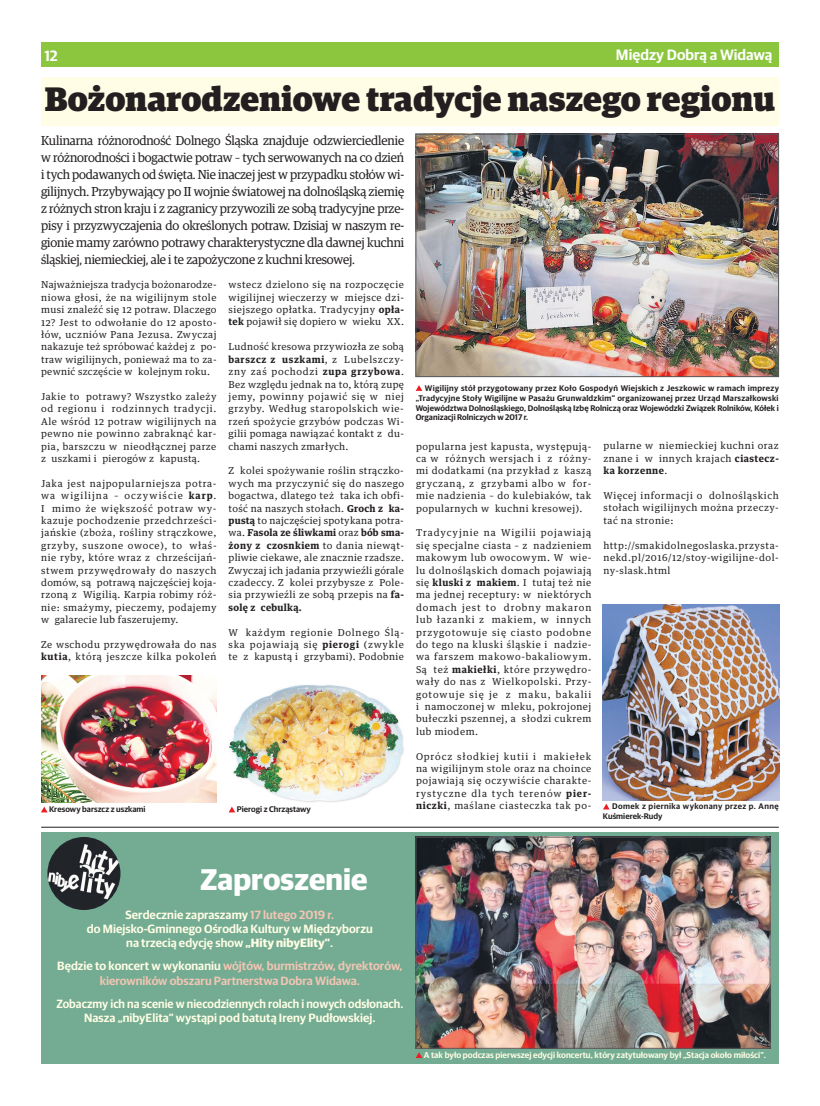
<style>
.page{position:relative;width:820px;height:1106px;background:#fff}
.page>*{position:absolute;margin:0;border:0;box-sizing:border-box;transform-origin:0 0}
.t1{font:900 34px "Guardian Egyp";letter-spacing:.005em;color:#231f20}
.t2{font:700 30px "Guardian Sans";letter-spacing:.005em;color:#fff}
.t3{font:600 15px "Guardian Sans";letter-spacing:.005em;color:#fff}
.t4{font:13px/17px "Guardian Egyp";letter-spacing:-.01em;color:#231f20;text-align:justify}
.t5{font:600 12px/14.4px "Guardian Sans";letter-spacing:.005em;color:#fffde5;text-align:center}
.t6{font:600 12px/14.4px "Guardian Sans";letter-spacing:.005em;color:#fffde5;text-align:center;scale:.96 1}
.t7{font:600 12px/14.4px "Guardian Sans";letter-spacing:.005em;color:#f2c5b4;text-align:center}
.t8{font:9.5px/12.4px "Guardian Text Egyp";letter-spacing:.05em;color:#231f20;text-align:justify}
.t9{font:600 8.6px "Guardian Sans";letter-spacing:.005em;color:#fffde5}
.t10{font:600 8.2px/9.8px "Guardian Sans";letter-spacing:.005em;color:#231f20;text-align:justify}
.t11{font:600 8.2px/9.8px "Guardian Sans";letter-spacing:.045em;color:#231f20}
.s1{font-weight:700}
.s2{color:#f2c5b4}
.s3{color:#fffde5}
</style>
<div class="page">
<div style="left:41px;top:43px;width:737px;height:24px;background:#8bc63e"></div>
<div style="left:41px;top:831px;width:737px;height:232px;background:#73ac92"></div>
<img style="left:417px;top:838px;width:351px;height:208px">
<div style="left:415px;top:836px;width:355px;height:212px;border:1px solid #57585a"></div>
<div style="left:41px;top:77px;width:737px;height:49px;background:#fffde5"></div>
<img style="left:417px;top:136px;width:359px;height:239px">
<div style="left:415px;top:134px;width:363px;height:243px;border:1px solid #57585a"></div>
<img style="left:47px;top:837px;width:73px;height:73px;border-radius:37px">
<svg style="left:415px;top:1052px;width:7px;height:6px"></svg>
<hr style="left:41px;top:827px;width:737px;height:1px;background:#231f20">
<img style="left:602px;top:605px;width:177px;height:195px">
<svg style="left:603px;top:803px;width:6px;height:6px"></svg>
<img style="left:229px;top:685px;width:175px;height:117px">
<svg style="left:229px;top:806px;width:6px;height:6px"></svg>
<img style="left:41px;top:676px;width:176px;height:127px">
<svg style="left:41px;top:806px;width:7px;height:6px"></svg>
<svg style="left:415px;top:385px;width:7px;height:6px"></svg>
<h3 class="t3" style="left:44px;top:44px;width:15px">12</h3>
<h3 class="t3" style="left:615px;top:44px;width:158px">Między Dobrą a Widawą</h3>
<h1 class="t1" style="left:45px;top:73px;width:731px">Bożonarodzeniowe tradycje naszego regionu</h1>
<p class="t4" style="left:41px;top:131px;width:364px">Kulinarna różnorodność Dolnego Śląska znajduje odzwierciedlenie w różnorodności i bogactwie potraw – tych serwowanych na co dzień i tych podawanych od święta. Nie inaczej jest w przypadku stołów wi&shy;gilijnych. Przybywający po II wojnie światowej na dolnośląską ziemię z różnych stron kraju i z zagranicy przywozili ze sobą tradycyjne prze&shy;pisy i przyzwyczajenia do określonych potraw. Dzisiaj w naszym re&shy;gionie mamy zarówno potrawy charakterystyczne dla dawnej kuchni śląskiej, niemieckiej, ale i te zapożyczone z kuchni kresowej.</p>
<p class="t8" style="left:41px;top:278px;width:177px">Najważniejsza tradycja bożonarodze&shy;niowa głosi, że na wigilijnym stole musi znaleźć się 12 potraw. Dlaczego 12? Jest to odwołanie do 12 aposto&shy;łów, uczniów Pana Jezusa. Zwyczaj nakazuje też spróbować każdej z po&shy;traw wigilijnych, ponieważ ma to za&shy;pewnić szczęście w kolejnym roku.</p>
<p class="t8" style="left:41px;top:389px;width:177px">Jakie to potrawy? Wszystko zależy od regionu i rodzinnych tradycji.<br>Ale wśród 12 potraw wigilijnych na pewno nie powinno zabraknąć kar&shy;pia, barszczu w nieodłącznej parze z uszkami i pierogów z kapustą.</p>
<p class="t8" style="left:41px;top:476px;width:177px">Jaka jest najpopularniejsza potra&shy;wa wigilijna – oczywiście <span class="s1">karp</span>.<br>I mimo że większość potraw wy&shy;kazuje pochodzenie przedchrześci&shy;jańskie (zboża, rośliny strączkowe, grzyby, suszone owoce), to właś&shy;nie ryby, które wraz z chrześcijań&shy;stwem przywędrowały do naszych domów, są potrawą najczęściej koja&shy;rzoną z Wigilią. Karpia robimy róż&shy;nie: smażymy, pieczemy, podajemy w galarecie lub faszerujemy.</p>
<p class="t8" style="left:41px;top:637px;width:177px">Ze wschodu przywędrowała do nas <span class="s1">kutia</span>, którą jeszcze kilka pokoleń</p>
<p class="t8" style="left:228px;top:278px;width:177px">wstecz dzielono się na rozpoczęcie wigilijnej wieczerzy w miejsce dzi&shy;siejszego opłatka. Tradycyjny <span class="s1">opła&shy;tek</span> pojawił się dopiero w wieku XX.</p>
<p class="t8" style="left:228px;top:340px;width:177px">Ludność kresowa przywiozła ze sobą <span class="s1">barszcz z uszkami</span>, z Lubelszczy&shy;zny zaś pochodzi <span class="s1">zupa grzybowa</span>.<br>Bez względu jednak na to, którą zupę jemy, powinny pojawić się w niej grzyby. Według staropolskich wie&shy;rzeń spożycie grzybów podczas Wi&shy;gilii pomaga nawiązać kontakt z du&shy;chami naszych zmarłych.</p>
<p class="t8" style="left:228px;top:464px;width:177px">Z kolei spożywanie roślin strączko&shy;wych ma przyczynić się do naszego bogactwa, dlatego też taka ich obfi&shy;tość na naszych stołach. <span class="s1">Groch z ka&shy;pustą</span> to najczęściej spotykana potra&shy;wa. <span class="s1">Fasola ze śliwkami</span> oraz <span class="s1">bób sma&shy;żony z czosnkiem</span> to dania niewąt&shy;pliwie ciekawe, ale znacznie rzadsze.<br>Zwyczaj ich jadania przywieźli górale czadeccy. Z kolei przybysze z Pole&shy;sia przywieźli ze sobą przepis na <span class="s1">fa&shy;solę z cebulką.</span></p>
<p class="t8" style="left:228px;top:625px;width:177px">W każdym regionie Dolnego Ślą&shy;ska pojawiają się <span class="s1">pierogi</span> (zwykle te z kapustą i grzybami). Podobnie</p>
<p class="t10" style="left:415px;top:382px;width:365px;text-indent:9px">Wigilijny stół przygotowany przez Koło Gospodyń Wiejskich z Jeszkowic w ramach imprezy „Tradycyjne Stoły Wigilijne w Pasażu Grunwaldzkim” organizowanej przez Urząd Marszałkowski Województwa Dolnośląskiego, Dolnośląską Izbę Rolniczą oraz Wojewódzki Związek Rolników, Kółek i Organizacji Rolniczych w 2017 r.</p>
<p class="t8" style="left:603px;top:439px;width:177px">pularne w niemieckiej kuchni oraz znane i w innych krajach <span class="s1">ciastecz&shy;ka korzenne</span>.</p>
<p class="t8" style="left:603px;top:488px;width:177px">Więcej informacji o dolnośląskich stołach wigilijnych można przeczy&shy;tać na stronie:</p>
<p class="t8" style="left:603px;top:538px;width:177px">http://smakidolnegoslaska.przysta&shy;nekd.pl/2016/12/stoy-wigilijne-dol&shy;ny-slask.html</p>
<p class="t8" style="left:416px;top:439px;width:177px">popularna jest kapusta, występują&shy;ca w różnych wersjach i z różny&shy;mi dodatkami (na przykład z kaszą gryczaną, z grzybami albo w for&shy;mie nadzienia – do kulebiaków, tak popularnych w kuchni kresowej).</p>
<p class="t8" style="left:416px;top:526px;width:177px">Tradycyjnie na Wigilii pojawiają się specjalne ciasta – z nadzieniem makowym lub owocowym. W wie&shy;lu dolnośląskich domach pojawiają się <span class="s1">kluski z makiem</span>. I tutaj też nie ma jednej receptury: w niektórych domach jest to drobny makaron lub łazanki z makiem, w innych przygotowuje się ciasto podobne do tego na kluski śląskie i nadzie&shy;wa farszem makowo-bakaliowym.<br>Są też <span class="s1">makiełki</span>, które przywędro&shy;wały do nas z Wielkopolski. Przy&shy;gotowuje się je z maku, bakalii i namoczonej w mleku, pokrojonej bułeczki pszennej, a słodzi cukrem lub miodem.</p>
<p class="t8" style="left:416px;top:749px;width:177px">Oprócz słodkiej kutii i makiełek na wigilijnym stole oraz na choince pojawiają się oczywiście charakte&shy;rystyczne dla tych terenów <span class="s1">pier&shy;niczki</span>, maślane ciasteczka tak po-</p>
<p class="t11" style="left:602px;top:801px;width:177px;text-indent:9px">Domek z piernika wykonany przez p. Annę<br>Kuśmierek-Rudy</p>
<p class="t10" style="left:49px;top:804px;width:98px">Kresowy barszcz z uszkami</p>
<p class="t10" style="left:237px;top:804px;width:76px">Pierogi z Chrząstawy</p>
<h2 class="t2" style="left:200px;top:857px;width:169px">Zaproszenie</h2>
<p class="t5" style="left:87px;top:906px;width:287px">Serdecznie zapraszamy <span class="s2">17 lutego 2019 r.<br></span>do Miejsko-Gminnego Ośrodka Kultury w Międzyborzu na trzecią edycję show <span class="s1">„Hity nibyElity”</span>.</p>
<p class="t7" style="left:57px;top:958px;width:347px"><span class="s3">Będzie to koncert w wykonaniu</span> wójtów, burmistrzów, dyrektorów, kierowników obszaru Partnerstwa Dobra Widawa.</p>
<p class="t6" style="left:56px;top:995px;width:362px">Zobaczmy ich na scenie w niecodziennych rolach i nowych odsłonach.<br>Nasza „nibyElita” wystąpi pod batutą Ireny Pudłowskiej.</p>
<p class="t9" style="left:423px;top:1048px;width:343px">A tak było podczas pierwszej edycji koncertu, który zatytułowany był „Stacja około miłości”.</p>
</div>
